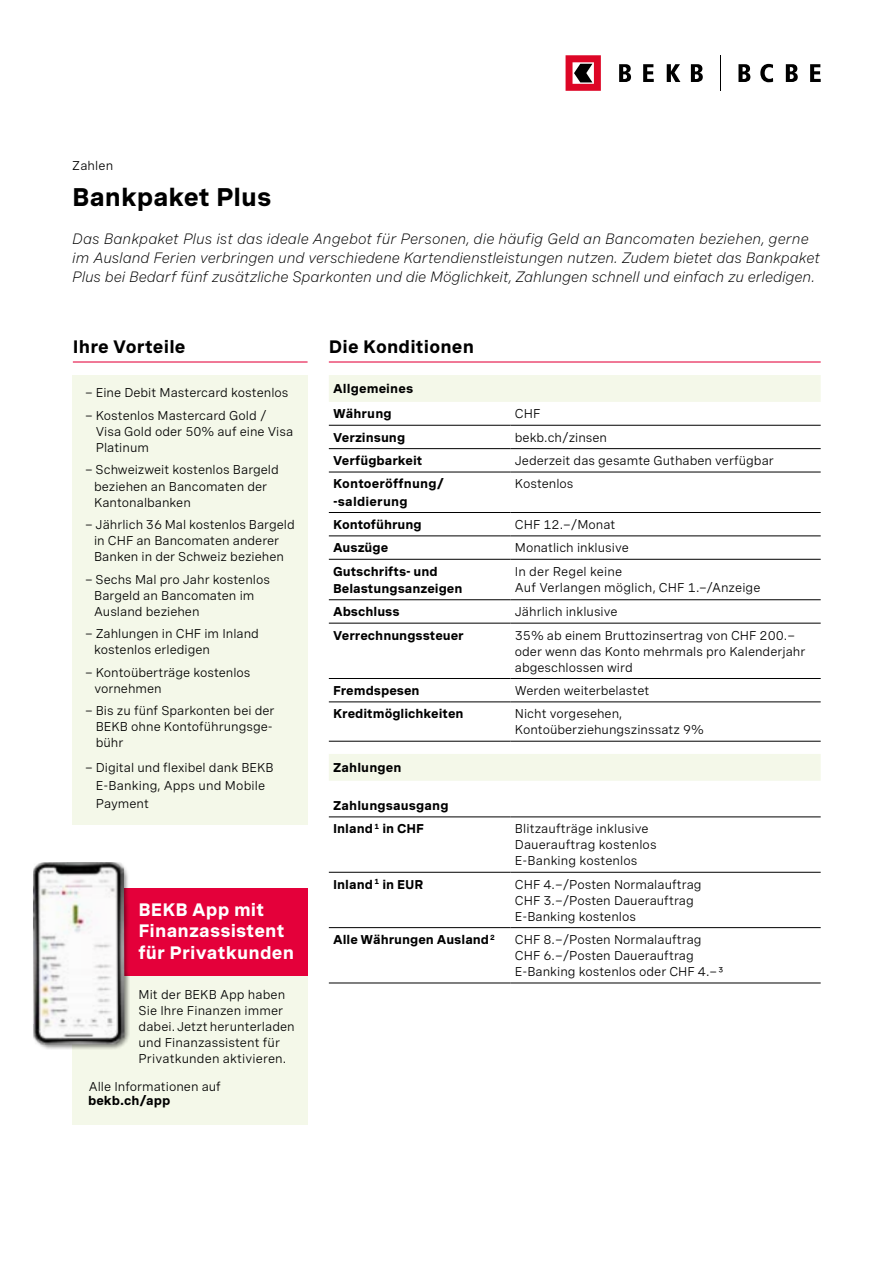
<style>
.page{position:relative;width:893px;height:1263px;background:#fff}
.page>*{position:absolute;margin:0;border:0;box-sizing:border-box;transform-origin:0 0}
.t1{font:700 25.5px "Spezia BEKB";color:#000}
.t2{font:700 18px/21.6px "Spezia BEKB";letter-spacing:.01em;color:#fff}
.t3{font:700 18px "Spezia BEKB";letter-spacing:.01em;color:#000}
.t4{font:italic 15px/19px "Spezia BEKB";color:#000}
.t5{font:12.75px/16px "Spezia BEKB";color:#000}
.t6{font:700 12.75px/17.2px "Spezia BEKB";color:#000}
</style>
<div class="page">
<svg style="left:329px;top:375px;width:492px;height:406px"></svg>
<hr style="left:329px;top:872px;width:182px;height:1px;background:#000">
<hr style="left:511px;top:872px;width:310px;height:1px;background:#000">
<hr style="left:329px;top:927px;width:182px;height:1px;background:#000">
<hr style="left:511px;top:927px;width:310px;height:1px;background:#000">
<hr style="left:329px;top:983px;width:182px;height:1px;background:#000">
<hr style="left:511px;top:983px;width:310px;height:1px;background:#000">
<hr style="left:329px;top:425px;width:182px;height:1px;background:#000">
<hr style="left:511px;top:425px;width:310px;height:1px;background:#000">
<hr style="left:329px;top:448px;width:182px;height:1px;background:#000">
<hr style="left:511px;top:448px;width:310px;height:1px;background:#000">
<hr style="left:329px;top:472px;width:182px;height:1px;background:#000">
<hr style="left:511px;top:472px;width:310px;height:1px;background:#000">
<hr style="left:329px;top:512px;width:182px;height:1px;background:#000">
<hr style="left:511px;top:512px;width:310px;height:1px;background:#000">
<hr style="left:329px;top:536px;width:182px;height:1px;background:#000">
<hr style="left:511px;top:536px;width:310px;height:1px;background:#000">
<hr style="left:329px;top:559px;width:182px;height:1px;background:#000">
<hr style="left:511px;top:559px;width:310px;height:1px;background:#000">
<hr style="left:329px;top:599px;width:182px;height:1px;background:#000">
<hr style="left:511px;top:599px;width:310px;height:1px;background:#000">
<hr style="left:329px;top:623px;width:182px;height:1px;background:#000">
<hr style="left:511px;top:623px;width:310px;height:1px;background:#000">
<hr style="left:329px;top:678px;width:182px;height:1px;background:#000">
<hr style="left:511px;top:678px;width:310px;height:1px;background:#000">
<hr style="left:329px;top:702px;width:182px;height:1px;background:#000">
<hr style="left:511px;top:702px;width:310px;height:1px;background:#000">
<hr style="left:329px;top:741px;width:182px;height:1px;background:#000">
<hr style="left:511px;top:741px;width:310px;height:1px;background:#000">
<hr style="left:329px;top:816px;width:182px;height:1px;background:#000">
<hr style="left:511px;top:816px;width:310px;height:1px;background:#000">
<hr style="left:73px;top:361px;width:235px;height:1px;background:#e4003a">
<hr style="left:329px;top:361px;width:492px;height:1px;background:#e4003a">
<div style="left:72px;top:375px;width:236px;height:450px;background:#f4f8e9"></div>
<div style="left:72px;top:954px;width:236px;height:171px;background:#f4f8e9"></div>
<div style="left:81px;top:888px;width:227px;height:87px;background:#e4003a"></div>
<div style="left:33px;top:862px;width:97px;height:187px;background:#000;opacity:.45"></div>
<img style="left:33px;top:862px;width:92px;height:182px">
<svg style="left:566px;top:55px;width:35px;height:36px"></svg>
<hr style="left:720px;top:55px;width:1px;height:36px;background:#000">
<svg style="left:619px;top:64px;width:12px;height:18px"></svg>
<svg style="left:643px;top:64px;width:11px;height:18px"></svg>
<svg style="left:667px;top:64px;width:13px;height:18px"></svg>
<svg style="left:691px;top:64px;width:12px;height:18px"></svg>
<svg style="left:738px;top:64px;width:12px;height:18px"></svg>
<svg style="left:760px;top:64px;width:13px;height:18px"></svg>
<svg style="left:786px;top:64px;width:12px;height:18px"></svg>
<svg style="left:810px;top:64px;width:11px;height:18px"></svg>
<p class="t5" style="left:72px;top:157px;width:43px">Zahlen</p>
<h1 class="t1" style="left:72px;top:178px;width:201px">Bankpaket Plus</h1>
<p class="t4" style="left:72px;top:228px;width:749px">Das Bankpaket Plus ist das ideale Angebot für Personen, die häufig Geld an Bancomaten beziehen, gerne im Ausland Ferien verbringen und verschiedene Kartendienstleistungen nutzen. Zudem bietet das Bankpaket<br>Plus bei Bedarf fünf zusätzliche Sparkonten und die Möglichkeit, Zahlungen schnell und einfach zu erledigen.</p>
<h2 class="t3" style="left:73px;top:333px;width:114px">Ihre Vorteile</h2>
<h2 class="t3" style="left:329px;top:333px;width:147px">Die Konditionen</h2>
<p class="t5" style="left:85px;top:384px;width:205px">– Eine Debit Mastercard kostenlos</p>
<p class="t5" style="left:96px;top:406px;width:199px;text-indent:-11px">– Kostenlos Mastercard Gold /<br>Visa Gold oder 50% auf eine Visa<br>Platinum</p>
<p class="t5" style="left:94px;top:461px;width:186px;text-indent:-9px">– Schweizweit kostenlos Bargeld beziehen an Bancomaten der<br>Kantonalbanken</p>
<p class="t5" style="left:85px;top:515px;width:211px;text-align:center">– Jährlich 36 Mal kostenlos Bargeld in CHF an Bancomaten anderer<br>Banken in der Schweiz beziehen</p>
<p class="t5" style="left:94px;top:570px;width:177px;text-indent:-9px">– Sechs Mal pro Jahr kostenlos<br>Bargeld an Bancomaten im<br>Ausland beziehen</p>
<p class="t5" style="left:94px;top:625px;width:166px;text-indent:-9px">– Zahlungen in CHF im Inland kostenlos erledigen</p>
<p class="t5" style="left:94px;top:663px;width:158px;text-indent:-9px">– Kontoüberträge kostenlos vornehmen</p>
<p class="t5" style="left:96px;top:701px;width:180px;text-indent:-11px">– Bis zu fünf Sparkonten bei der<br>BEKB ohne Kontoführungsge&shy;bühr</p>
<p class="t5" style="left:96px;top:757px;width:180px;line-height:18px;text-indent:-11px">– Digital und flexibel dank BEKB<br>E-Banking, Apps und Mobile<br>Payment</p>
<h2 class="t2" style="left:138px;top:897px;width:157px">BEKB App mit<br>Finanzassistent für Privatkunden</h2>
<p class="t5" style="left:139px;top:986px;width:158px">Mit der BEKB App haben<br>Sie Ihre Finanzen immer dabei. Jetzt herunterladen und Finanzassistent für<br>Privatkunden aktivieren.</p>
<p class="t5" style="left:89px;top:1077px;width:134px">Alle Informationen auf</p>
<p class="t6" style="left:88px;top:1091px;width:84px">bekb.ch/app</p>
<p class="t6" style="left:333px;top:375px;width:82px;line-height:25px">Allgemeines<br>Währung</p>
<p class="t6" style="left:333px;top:425px;width:91px;line-height:23.4px">Verzinsung<br>Verfügbarkeit</p>
<p class="t5" style="left:515px;top:405px;width:27px">CHF</p>
<p class="t5" style="left:515px;top:429px;width:94px">bekb.ch/zinsen</p>
<p class="t5" style="left:515px;top:452px;width:260px">Jederzeit das gesamte Guthaben verfügbar</p>
<p class="t6" style="left:333px;top:474px;width:113px">Kontoeröffnung/ -saldierung</p>
<p class="t5" style="left:515px;top:475px;width:60px">Kostenlos</p>
<p class="t6" style="left:333px;top:515px;width:90px">Kontoführung</p>
<p class="t5" style="left:515px;top:515px;width:102px">CHF 12.–/Monat</p>
<p class="t6" style="left:333px;top:538px;width:57px">Auszüge</p>
<p class="t5" style="left:515px;top:539px;width:115px">Monatlich inklusive</p>
<p class="t6" style="left:333px;top:562px;width:131px">Gutschrifts- und<br>Belastungsanzeigen</p>
<p class="t5" style="left:515px;top:562px;width:247px">In der Regel keine<br>Auf Verlangen möglich, CHF 1.–/Anzeige</p>
<p class="t6" style="left:333px;top:602px;width:68px">Abschluss</p>
<p class="t5" style="left:515px;top:603px;width:104px">Jährlich inklusive</p>
<p class="t6" style="left:333px;top:625px;width:132px">Verrechnungssteuer</p>
<p class="t5" style="left:515px;top:626px;width:292px">35% ab einem Bruttozinsertrag von CHF 200.– oder wenn das Konto mehrmals pro Kalenderjahr abgeschlossen wird</p>
<p class="t6" style="left:333px;top:681px;width:88px">Fremdspesen</p>
<p class="t5" style="left:515px;top:681px;width:136px">Werden weiterbelastet</p>
<p class="t6" style="left:333px;top:704px;width:132px">Kreditmöglichkeiten</p>
<p class="t5" style="left:515px;top:705px;width:191px">Nicht vorgesehen,<br>Kontoüberziehungszinssatz 9%</p>
<p class="t6" style="left:333px;top:758px;width:70px">Zahlungen</p>
<p class="t6" style="left:333px;top:793px;width:117px;line-height:23.2px">Zahlungsausgang<br>Inland <sup>1</sup> in CHF</p>
<p class="t5" style="left:515px;top:820px;width:143px">Blitzaufträge inklusive<br>Dauerauftrag kostenlos<br>E-Banking kostenlos</p>
<p class="t6" style="left:333px;top:875px;width:92px">Inland <sup>1</sup> in EUR</p>
<p class="t5" style="left:515px;top:875px;width:188px">CHF 4.–/Posten Normalauftrag<br>CHF 3.–/Posten Dauerauftrag<br>E-Banking kostenlos</p>
<p class="t6" style="left:333px;top:930px;width:163px">Alle Währungen Ausland<sup>2</sup></p>
<p class="t5" style="left:515px;top:931px;width:210px">CHF 8.–/Posten Normalauftrag<br>CHF 6.–/Posten Dauerauftrag<br>E-Banking kostenlos oder CHF 4.–3</p>
</div>
